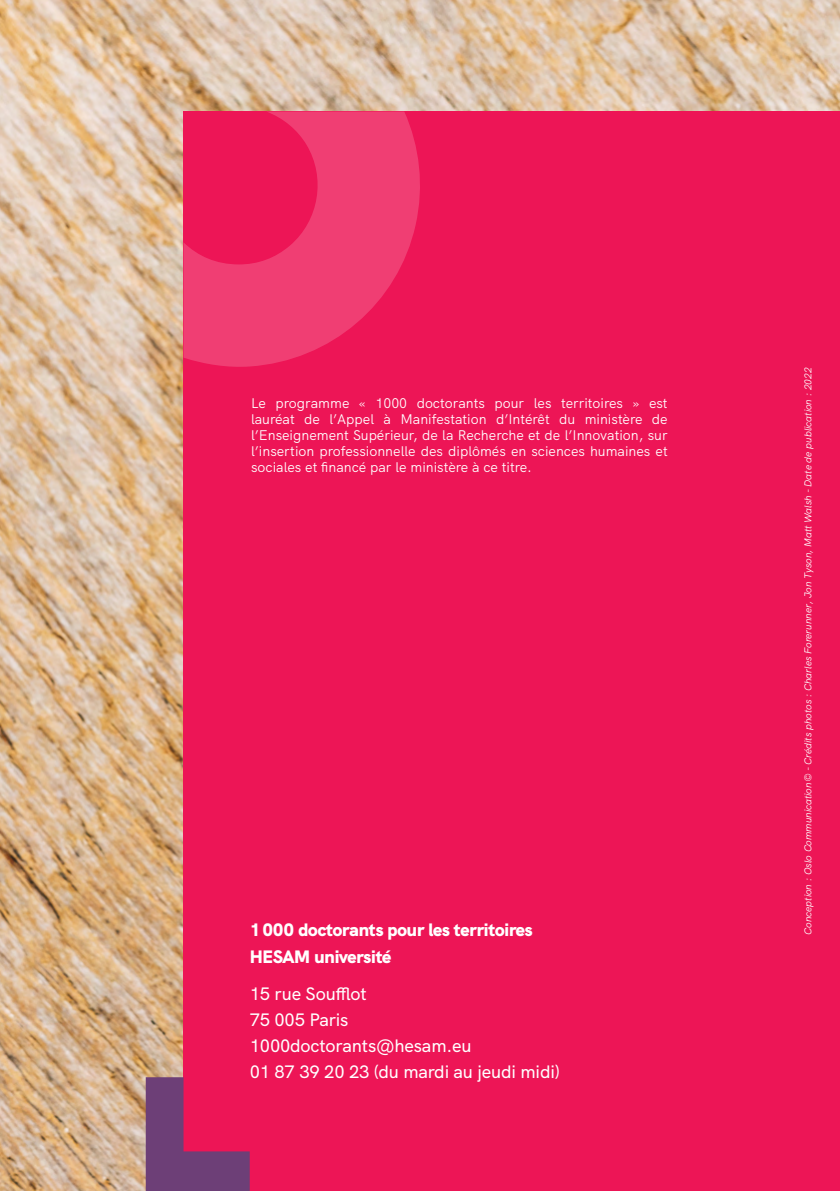
<style>
.page{position:relative;width:840px;height:1191px;background:#fff}
.page>*{position:absolute;margin:0;border:0;box-sizing:border-box;transform-origin:0 0}
.Hesam_infos{font:500 18px/26px "HK Grotesk";letter-spacing:-.01em;color:#fff}
.Hesam_infos-2{font:900 18px "HK Grotesk";letter-spacing:-.01em;color:#fff}
.Hesam_sous-titre{font:14px/16px "HK Grotesk";color:#fff;text-align:justify}
.Hesam_Credits{font:italic 10px "HK Grotesk";color:#fff}
</style>
<div class="page">
<img style="left:0;top:0;width:839px;height:1191px">
<div style="left:183px;top:111px;width:656px;height:1080px;background:#ed1556"></div>
<svg style="left:146px;top:1077px;width:103px;height:114px"></svg>
<svg style="left:183px;top:111px;width:237px;height:256px;fill:#f03e73"></svg>
<p class="Hesam_sous-titre" style="left:251px;top:394px;width:418px">Le programme « 1000 doctorants pour les territoires » est lauréat de l’Appel à Manifestation d’Intérêt du ministère de l’Enseignement Supérieur, de la Recherche et de l’Innovation, sur l’insertion professionnelle des diplômés en sciences humaines et sociales et financé par le ministère à ce titre.</p>
<p class="Hesam_infos-2" style="left:249px;top:916px;width:284px">1000 doctorants pour les territoires</p>
<p class="Hesam_infos-2" style="left:249px;top:942px;width:143px">HESAM université</p>
<p class="Hesam_infos" style="left:249px;top:979px;width:311px">15 rue Soufflot<br>75 005 Paris<br>1000doctorants@hesam.eu<br>01 87 39 20 23 (du mardi au jeudi midi)</p>
<p class="Hesam_Credits" style="left:799px;top:934px;width:568px;rotate:-90deg">Conception : Oslo Communication© - Crédits photos : Charles Forerunner, Jon Tyson, Matt Walsh - Date de publication : 2022</p>
</div>
